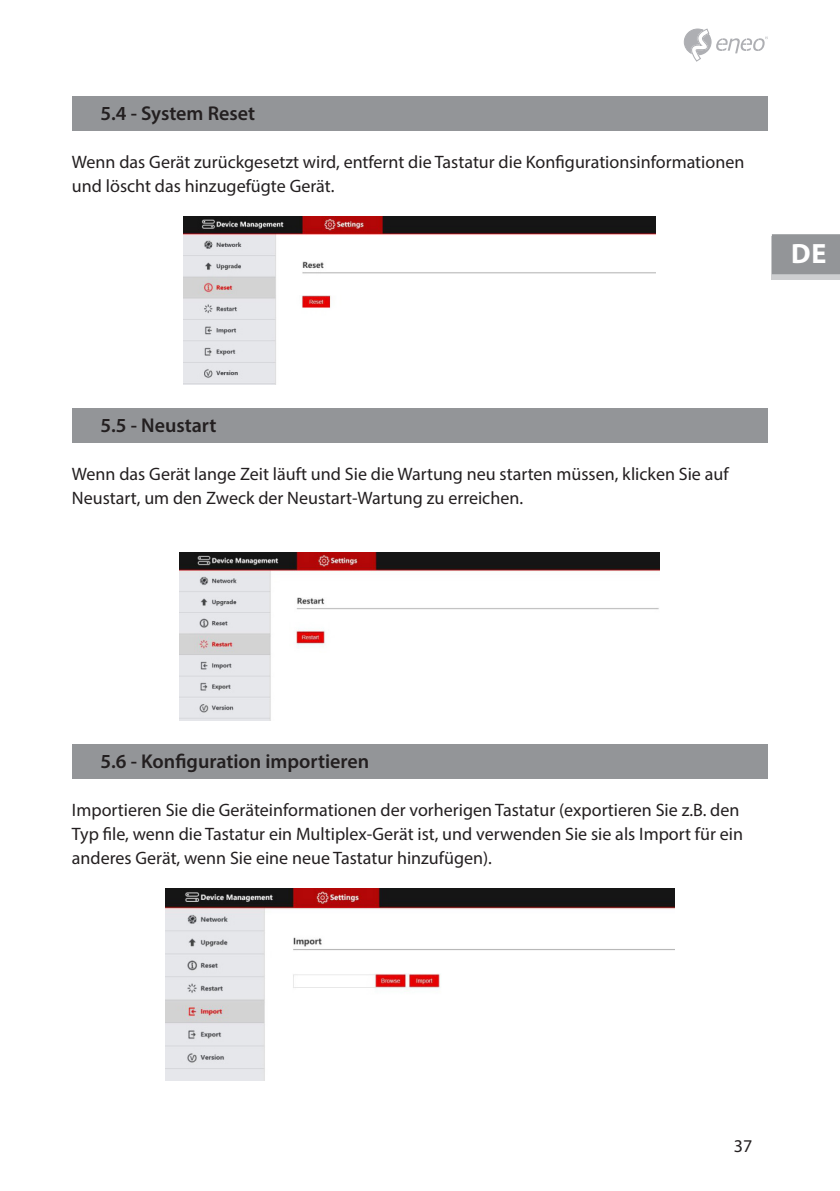
<style>
.page{position:relative;width:840px;height:1191px;background:#fff}
.page>*{position:absolute;margin:0;border:0;box-sizing:border-box;transform-origin:0 0}
.t1{font:700 28px "Myriad Pro";color:#fff}
.Überschrift_2{font:600 20px "Myriad Pro";color:#231f20}
.Fließtext{font:18px/24px "Myriad Pro";color:#231f20}
</style>
<div class="page">
<div style="left:771px;top:236px;width:68px;height:43px;background:linear-gradient(to right,#c6c7c9,#c5c7c9)"></div>
<div style="left:771px;top:234px;width:68px;height:40px;background:#939598"></div>
<svg style="left:683px;top:28px;width:84px;height:34px"></svg>
<img style="left:184px;top:216px;width:471px;height:168px">
<img style="left:180px;top:552px;width:479px;height:168px">
<img style="left:165px;top:888px;width:509px;height:192px">
<div style="left:72px;top:96px;width:695px;height:35px;background:#939598"></div>
<div style="left:72px;top:408px;width:695px;height:35px;background:#939598"></div>
<div style="left:72px;top:744px;width:695px;height:35px;background:#939598"></div>
<h2 class="Überschrift_2" style="left:100px;top:101px;width:156px">5.4 - System Reset</h2>
<p class="Fließtext" style="left:72px;top:150px;width:673px">Wenn das Gerät zurückgesetzt wird, entfernt die Tastatur die Konfigurationsinformationen und löscht das hinzugefügte Gerät.</p>
<h1 class="t1" style="left:790px;top:235px;width:36px">DE</h1>
<h2 class="Überschrift_2" style="left:100px;top:413px;width:118px">5.5 - Neustart</h2>
<p class="Fließtext" style="left:72px;top:462px;width:658px">Wenn das Gerät lange Zeit läuft und Sie die Wartung neu starten müssen, klicken Sie auf<br>Neustart, um den Zweck der Neustart-Wartung zu erreichen.</p>
<h2 class="Überschrift_2" style="left:100px;top:749px;width:270px">5.6 - Konfiguration importieren</h2>
<p class="Fließtext" style="left:72px;top:798px;width:672px">Importieren Sie die Geräteinformationen der vorherigen Tastatur (exportieren Sie z.B. den<br>Typ file, wenn die Tastatur ein Multiplex-Gerät ist, und verwenden Sie sie als Import für ein anderes Gerät, wenn Sie eine neue Tastatur hinzufügen).</p>
<p class="Fließtext" style="left:733px;top:1134px;width:20px">37</p>
</div>
